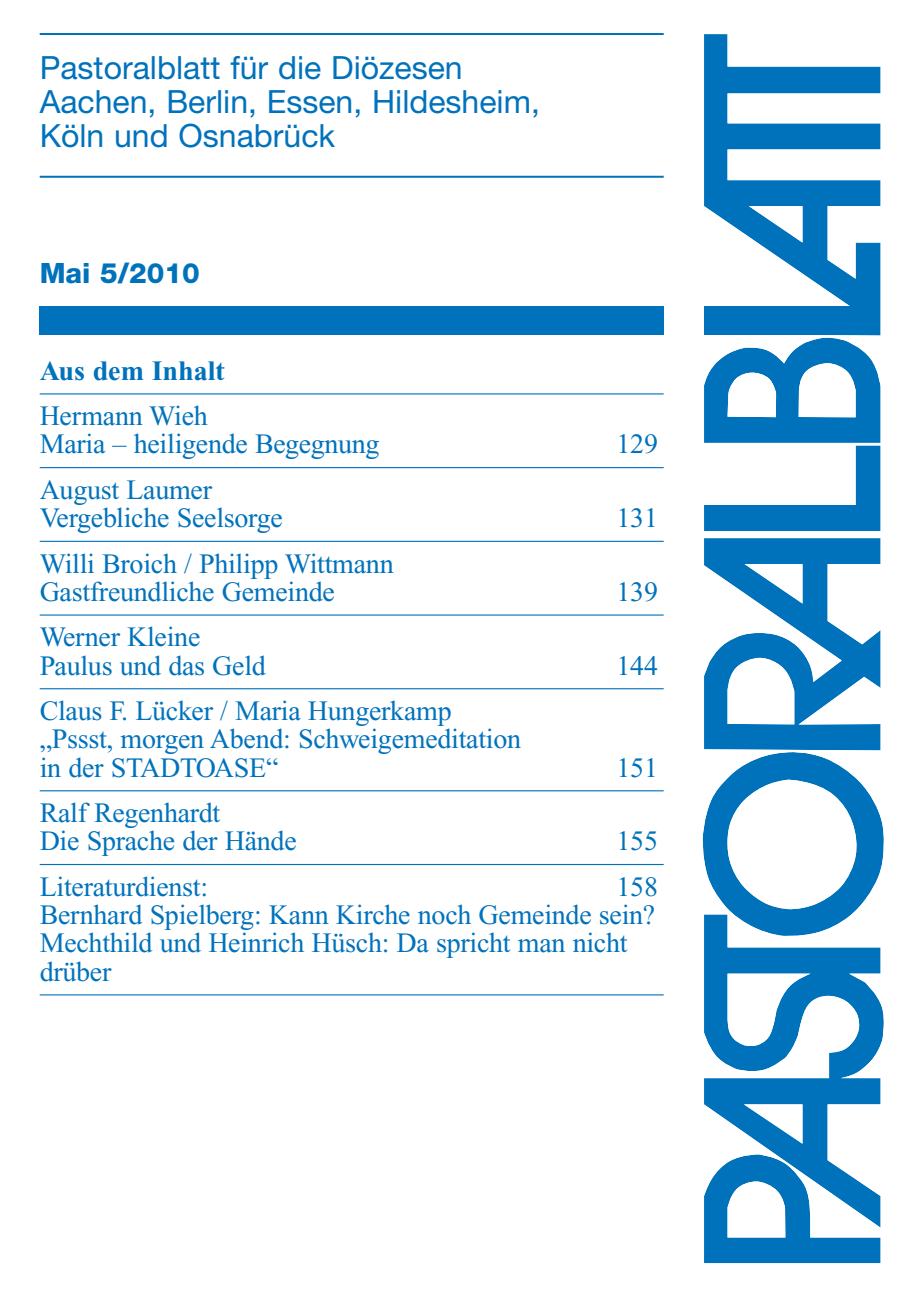
<style>
.page{position:relative;width:919px;height:1304px;background:#fff}
.page>*{position:absolute;margin:0;border:0;box-sizing:border-box;transform-origin:0 0}
.t1{font:32px/34px "Helvetica Neue";color:#0072bc}
.t2{font:28px/28.4px "Times New Roman";letter-spacing:-.01em;color:#0072bc}
.t3{font:700 28px "Times New Roman";color:#0072bc}
.t4{font:800 28px "Helvetica Neue";color:#0072bc}
</style>
<div class="page">
<img style="left:702px;top:34px;width:182px;height:1229px">
<hr style="left:40px;top:176px;width:623px;height:2px;background:#0072bc">
<hr style="left:40px;top:393px;width:623px;height:1px;background:#0072bc">
<hr style="left:40px;top:467px;width:623px;height:1px;background:#0072bc">
<hr style="left:40px;top:541px;width:623px;height:1px;background:#0072bc">
<hr style="left:40px;top:614px;width:623px;height:2px;background:#0072bc">
<hr style="left:40px;top:688px;width:623px;height:1px;background:#0072bc">
<hr style="left:40px;top:790px;width:623px;height:1px;background:#0072bc">
<hr style="left:40px;top:864px;width:623px;height:1px;background:#0072bc">
<hr style="left:40px;top:994px;width:623px;height:1px;background:#0072bc">
<hr style="left:40px;top:33px;width:623px;height:2px;background:#0072bc">
<div style="left:40px;top:306px;width:839px;height:28px;background:#0072bc"></div>
<div style="left:663px;top:306px;width:40px;height:28px;background:#fff"></div>
<p class="t1" style="left:40px;top:51px;width:501px">Pastoralblatt für die Diözesen<br>Aachen, Berlin, Essen, Hildesheim,<br>Köln und Osnabrück</p>
<p class="t4" style="left:40px;top:263px;width:162px">Mai 5/2010</p>
<p class="t3" style="left:40px;top:361px;width:187px">Aus dem Inhalt</p>
<p class="t2" style="left:40px;top:404px;width:341px">Hermann Wieh<br>Maria – heiligende Begegnung</p>
<p class="t2" style="left:40px;top:478px;width:245px">August Laumer<br>Vergebliche Seelsorge</p>
<p class="t2" style="left:40px;top:552px;width:355px">Willi Broich / Philipp Wittmann<br>Gastfreundliche Gemeinde</p>
<p class="t2" style="left:40px;top:625px;width:228px">Werner Kleine<br>Paulus und das Geld</p>
<p class="t2" style="left:40px;top:699px;width:483px">Claus F. Lücker / Maria Hungerkamp „Pssst, morgen Abend: Schweigemeditation in der STADTOASE“</p>
<p class="t2" style="left:40px;top:801px;width:258px">Ralf Regenhardt<br>Die Sprache der Hände</p>
<p class="t2" style="left:616px;top:433px;width:43px">129</p>
<p class="t2" style="left:616px;top:506px;width:43px">131</p>
<p class="t2" style="left:616px;top:580px;width:43px">139</p>
<p class="t2" style="left:616px;top:654px;width:43px">144</p>
<p class="t2" style="left:616px;top:756px;width:43px">151</p>
<p class="t2" style="left:616px;top:829px;width:43px">155</p>
<p class="t2" style="left:40px;top:875px;width:170px">Literaturdienst:</p>
<p class="t2" style="left:40px;top:875px;width:619px;text-indent:577px">158<br>Bernhard Spielberg: Kann Kirche noch Gemeinde sein?<br>Mechthild und Heinrich Hüsch: Da spricht man nicht drüber</p>
</div>
